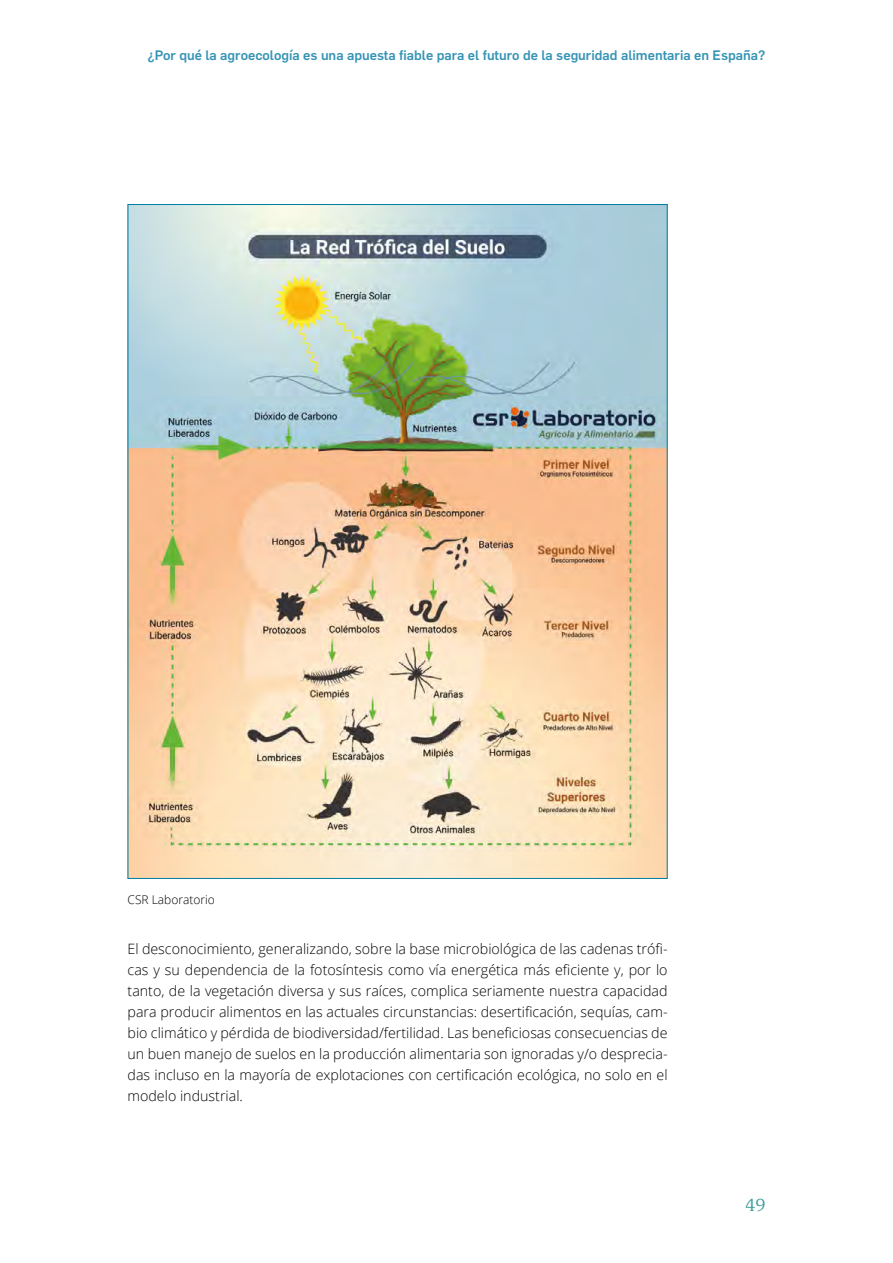
<style>
.page{position:relative;width:893px;height:1263px;background:#fff}
.page>*{position:absolute;margin:0;border:0;box-sizing:border-box;transform-origin:0 0}
.t1{font:300 16.5px "Souvenir Std";color:#399d98}
.texto{font:300 14.25px/21px "Open Sans";color:#000;text-align:justify}
.t2{font:500 13.5px "Flama";color:#3593b4}
.fuente_grafico{font:300 12px "Open Sans";color:#000}
</style>
<div class="page">
<img style="left:130px;top:206px;width:536px;height:671px">
<p class="t2" style="left:148px;top:45px;width:619px">¿Por qué la agroecología es una apuesta fiable para el futuro de la seguridad alimentaria en España?</p>
<p class="fuente_grafico" style="left:128px;top:891px;width:89px">CSR Laboratorio</p>
<p class="texto" style="left:128px;top:938px;width:542px">El desconocimiento, generalizando, sobre la base microbiológica de las cadenas trófi&shy;cas y su dependencia de la fotosíntesis como vía energética más eficiente y, por lo tanto, de la vegetación diversa y sus raíces, complica seriamente nuestra capacidad para producir alimentos en las actuales circunstancias: desertificación, sequías, cam&shy;bio climático y pérdida de biodiversidad/fertilidad. Las beneficiosas consecuencias de un buen manejo de suelos en la producción alimentaria son ignoradas y/o desprecia&shy;das incluso en la mayoría de explotaciones con certificación ecológica, no solo en el modelo industrial.</p>
<p class="t1" style="left:746px;top:1195px;width:21px">49</p>
</div>
